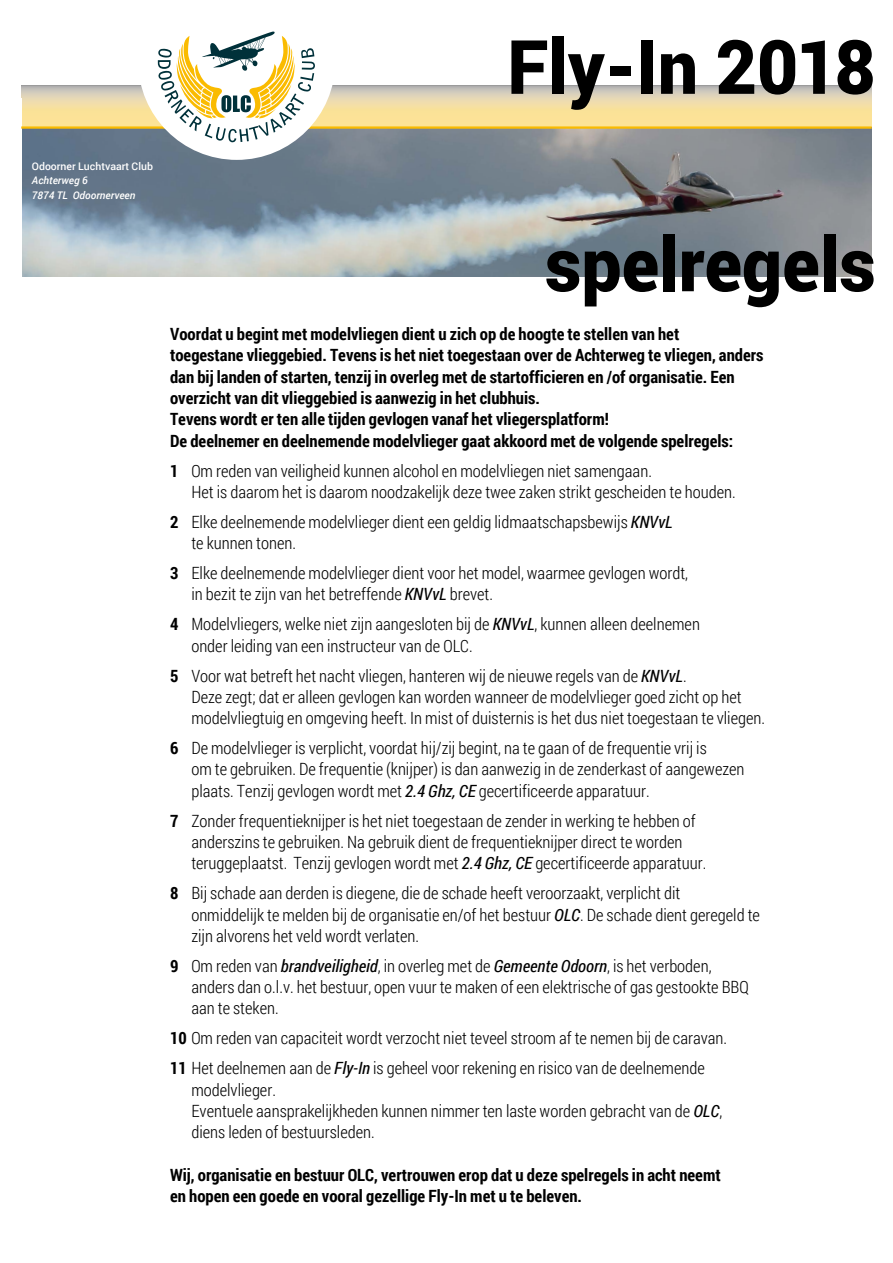
<style>
.page{position:relative;width:893px;height:1263px;background:#fff}
.page>*{position:absolute;margin:0;border:0;box-sizing:border-box;transform-origin:0 0}
.t1{font:900 75px "Roboto";color:#000;scale:.95 1}
.t2{font:300 16.8px/21.3px "Roboto Condensed";color:#000}
.t3{font:700 16.8px/21.3px "Roboto Condensed";color:#000}
.t4{font:italic 500 10.5px/14.2px "Roboto";color:#fff}
.t5{font:500 10.5px "Roboto";color:#fff}
.s1{font-weight:700}
.s2{font-weight:400;font-style:italic}
</style>
<div class="page">
<svg style="left:21px;top:85px;width:851px;height:41px;background:#e8d7a6"></svg>
<img style="left:22px;top:129px;width:850px;height:147px">
<hr style="left:21px;top:126px;width:851px;height:3px;background:#fabb00">
<svg style="left:138px;top:31px;width:197px;height:129px"></svg>
<h1 class="t1" style="left:507px;top:14px;width:389px">Fly-In 2018</h1>
<p class="t5" style="left:32px;top:159px;width:123px">Odoorner Luchtvaart Club</p>
<p class="t4" style="left:32px;top:173px;width:105px">Achterweg 6<br>7874 TL Odoornerveen</p>
<h1 class="t1" style="left:545px;top:212px;width:350px">spelregels</h1>
<p class="t3" style="left:170px;top:323px;width:595px">Voordat u begint met modelvliegen dient u zich op de hoogte te stellen van het<br>toegestane vlieggebied. Tevens is het niet toegestaan over de Achterweg te vliegen, anders dan bij landen of starten, tenzij in overleg met de startofficieren en /of organisatie. Een overzicht van dit vlieggebied is aanwezig in het clubhuis.<br>Tevens wordt er ten alle tijden gevlogen vanaf het vliegersplatform!<br>De deelnemer en deelnemende modelvlieger gaat akkoord met de volgende spelregels:</p>
<p class="t2" style="left:191px;top:459px;width:546px;text-indent:-21px"><span class="s1">1</span> Om reden van veiligheid kunnen alcohol en modelvliegen niet samengaan.<br>Het is daarom het is daarom noodzakelijk deze twee zaken strikt gescheiden te houden.</p>
<p class="t2" style="left:191px;top:511px;width:483px;text-indent:-21px"><span class="s1">2</span> Elke deelnemende modelvlieger dient een geldig lidmaatschapsbewijs <span class="s2">KNVvL </span>te kunnen tonen.</p>
<p class="t2" style="left:191px;top:562px;width:498px;text-indent:-21px"><span class="s1">3</span> Elke deelnemende modelvlieger dient voor het model, waarmee gevlogen wordt, in bezit te zijn van het betreffende <span class="s2">KNVvL</span> brevet.</p>
<p class="t2" style="left:191px;top:613px;width:510px;text-indent:-21px"><span class="s1">4</span> Modelvliegers, welke niet zijn aangesloten bij de <span class="s2">KNVvL</span>, kunnen alleen deelnemen onder leiding van een instructeur van de OLC.</p>
<p class="t2" style="left:191px;top:664px;width:575px;text-indent:-21px"><span class="s1">5</span> Voor wat betreft het nacht vliegen, hanteren wij de nieuwe regels van de <span class="s2">KNVvL</span>.<br>Deze zegt; dat er alleen gevlogen kan worden wanneer de modelvlieger goed zicht op het modelvliegtuig en omgeving heeft. In mist of duisternis is het dus niet toegestaan te vliegen.</p>
<p class="t2" style="left:191px;top:737px;width:555px;text-indent:-21px"><span class="s1">6</span> De modelvlieger is verplicht, voordat hij/zij begint, na te gaan of de frequentie vrij is<br>om te gebruiken. De frequentie (knijper) is dan aanwezig in de zenderkast of aangewezen plaats. Tenzij gevlogen wordt met <span class="s2">2.4 Ghz, CE</span> gecertificeerde apparatuur.</p>
<p class="t2" style="left:191px;top:809px;width:516px;text-indent:-21px"><span class="s1">7</span> Zonder frequentieknijper is het niet toegestaan de zender in werking te hebben of anderszins te gebruiken. Na gebruik dient de frequentieknijper direct te worden teruggeplaatst. Tenzij gevlogen wordt met <span class="s2">2.4 Ghz, CE</span> gecertificeerde apparatuur.</p>
<p class="t2" style="left:191px;top:882px;width:570px;text-indent:-21px"><span class="s1">8</span> Bij schade aan derden is diegene, die de schade heeft veroorzaakt, verplicht dit<br>onmiddelijk te melden bij de organisatie en/of het bestuur <span class="s2">OLC</span>. De schade dient geregeld te zijn alvorens het veld wordt verlaten.</p>
<p class="t2" style="left:191px;top:954px;width:559px;text-indent:-21px"><span class="s1">9</span> Om reden van <span class="s2">brandveiligheid</span>, in overleg met de <span class="s2">Gemeente Odoorn</span>, is het verboden, anders dan o.l.v. het bestuur, open vuur te maken of een elektrische of gas gestookte BBQ aan te steken.</p>
<p class="t2" style="left:170px;top:1023px;width:558px;line-height:30px"><span class="s1">10</span> Om reden van capaciteit wordt verzocht niet teveel stroom af te nemen bij de caravan.<br><span class="s1">11</span> Het deelnemen aan de <span class="s2">Fly-In</span> is geheel voor rekening en risico van de deelnemende</p>
<p class="t2" style="left:191px;top:1078px;width:532px">modelvlieger.<br>Eventuele aansprakelijkheden kunnen nimmer ten laste worden gebracht van de <span class="s2">OLC</span>, diens leden of bestuursleden.</p>
<p class="t3" style="left:170px;top:1163px;width:552px">Wij, organisatie en bestuur OLC, vertrouwen erop dat u deze spelregels in acht neemt en hopen een goede en vooral gezellige Fly-In met u te beleven.</p>
</div>
